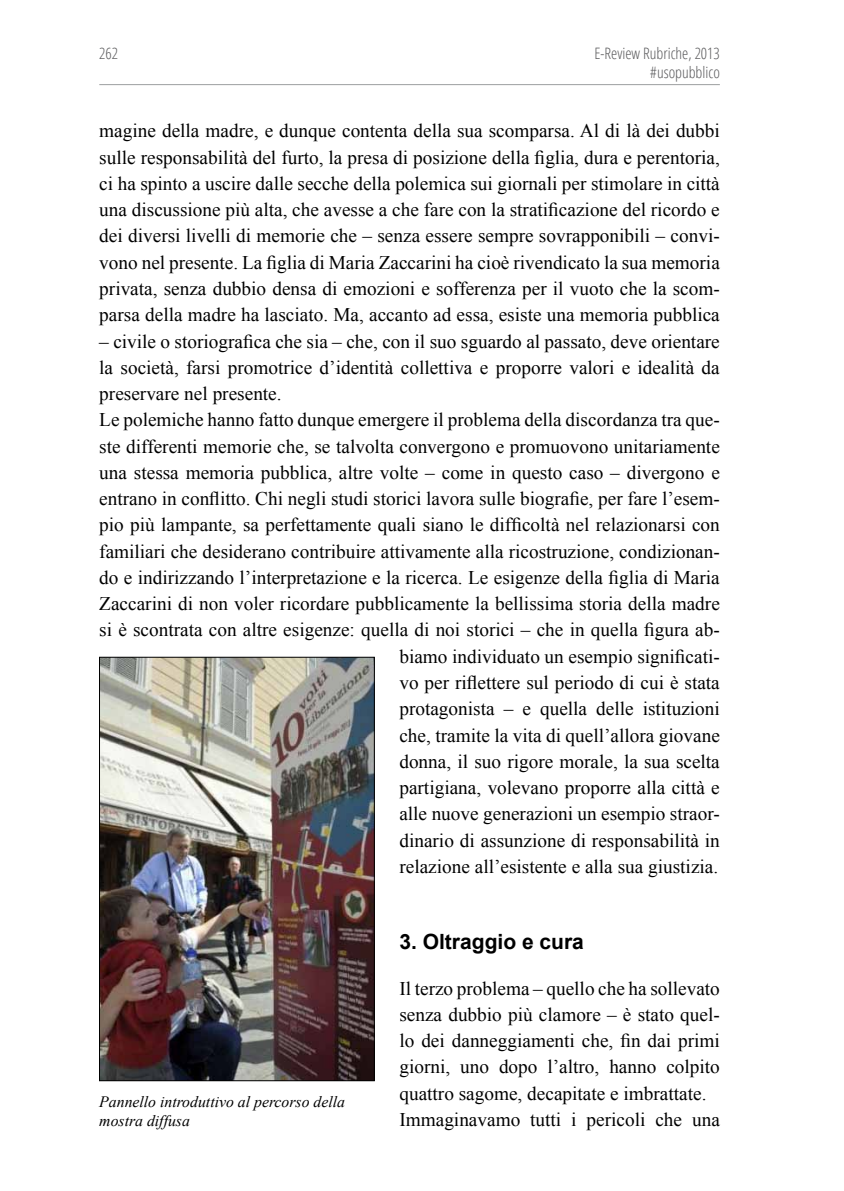
<style>
.page{position:relative;width:844px;height:1191px;background:#fff}
.page>*{position:absolute;margin:0;border:0;box-sizing:border-box;transform-origin:0 0}
.t1{font:700 21px "Arial";color:#000}
.t2{font:19.25px/26.2px "Times New Roman";color:#000;text-align:justify}
.t3{font:italic 15.75px/18.9px "Times New Roman";color:#000}
.t4{font:300 condensed 15.75px/18.9px "Open Sans";color:#58585a;text-align:right}
</style>
<div class="page">
<hr style="left:99px;top:84px;width:620px;height:1px;background:#9c9e9f">
<img style="left:101px;top:659px;width:271px;height:420px">
<div style="left:99px;top:657px;width:275px;height:424px;border:1px solid #000"></div>
<p class="t4" style="left:99px;top:43px;width:20px">262</p>
<p class="t4" style="left:594px;top:43px;width:127px">E-Review Rubriche, 2013 #usopubblico</p>
<p class="t2" style="left:99px;top:118px;width:622px">magine della madre, e dunque contenta della sua scomparsa. Al di là dei dubbi sulle responsabilità del furto, la presa di posizione della figlia, dura e perentoria, ci ha spinto a uscire dalle secche della polemica sui giornali per stimolare in città una discussione più alta, che avesse a che fare con la stratificazione del ricordo e dei diversi livelli di memorie che – senza essere sempre sovrapponibili – convi&shy;vono nel presente. La figlia di Maria Zaccarini ha cioè rivendicato la sua memoria privata, senza dubbio densa di emozioni e sofferenza per il vuoto che la scom&shy;parsa della madre ha lasciato. Ma, accanto ad essa, esiste una memoria pubblica</p>
<p class="t2" style="left:99px;top:328px;width:622px">– civile o storiografica che sia – che, con il suo sguardo al passato, deve orientare</p>
<p class="t2" style="left:99px;top:354px;width:622px">la società, farsi promotrice d’identità collettiva e proporre valori e idealità da</p>
<p class="t2" style="left:99px;top:380px;width:184px">preservare nel presente.</p>
<p class="t2" style="left:99px;top:406px;width:622px">Le polemiche hanno fatto dunque emergere il problema della discordanza tra que-</p>
<p class="t2" style="left:99px;top:433px;width:622px">ste differenti memorie che, se talvolta convergono e promuovono unitariamente</p>
<p class="t2" style="left:99px;top:459px;width:622px">una stessa memoria pubblica, altre volte – come in questo caso – divergono e</p>
<p class="t2" style="left:99px;top:485px;width:622px">entrano in conflitto. Chi negli studi storici lavora sulle biografie, per fare l’esem-</p>
<p class="t2" style="left:99px;top:511px;width:622px">pio più lampante, sa perfettamente quali siano le difficoltà nel relazionarsi con</p>
<p class="t2" style="left:99px;top:538px;width:622px">familiari che desiderano contribuire attivamente alla ricostruzione, condizionan-</p>
<p class="t2" style="left:99px;top:564px;width:622px">do e indirizzando l’interpretazione e la ricerca. Le esigenze della figlia di Maria</p>
<p class="t2" style="left:99px;top:590px;width:622px">Zaccarini di non voler ricordare pubblicamente la bellissima storia della madre</p>
<p class="t2" style="left:99px;top:616px;width:622px">si è scontrata con altre esigenze: quella di noi storici – che in quella figura ab-</p>
<p class="t2" style="left:399px;top:643px;width:322px">biamo individuato un esempio significati-</p>
<p class="t2" style="left:399px;top:669px;width:322px">vo per riflettere sul periodo di cui è stata</p>
<p class="t2" style="left:399px;top:695px;width:322px">protagonista – e quella delle istituzioni</p>
<p class="t2" style="left:399px;top:721px;width:322px">che, tramite la vita di quell’allora giovane</p>
<p class="t2" style="left:399px;top:748px;width:322px">donna, il suo rigore morale, la sua scelta</p>
<p class="t2" style="left:399px;top:774px;width:322px">partigiana, volevano proporre alla città e</p>
<p class="t2" style="left:399px;top:800px;width:322px">alle nuove generazioni un esempio straor-</p>
<p class="t2" style="left:399px;top:826px;width:322px">dinario di assunzione di responsabilità in</p>
<p class="t2" style="left:399px;top:853px;width:320px">relazione all’esistente e alla sua giustizia.</p>
<p class="t3" style="left:99px;top:1091px;width:247px">Pannello introduttivo al percorso della mostra diffusa</p>
<p class="t1" style="left:399px;top:927px;width:186px">3. Oltraggio e cura</p>
<p class="t2" style="left:399px;top:974px;width:322px;text-align:left">Il terzo problema – quello che ha sollevato senza dubbio più clamore – è stato quel&shy;lo dei danneggiamenti che, fin dai primi giorni, uno dopo l’altro, hanno colpito quattro sagome, decapitate e imbrattate.<br>Immaginavamo tutti i pericoli che una</p>
</div>
